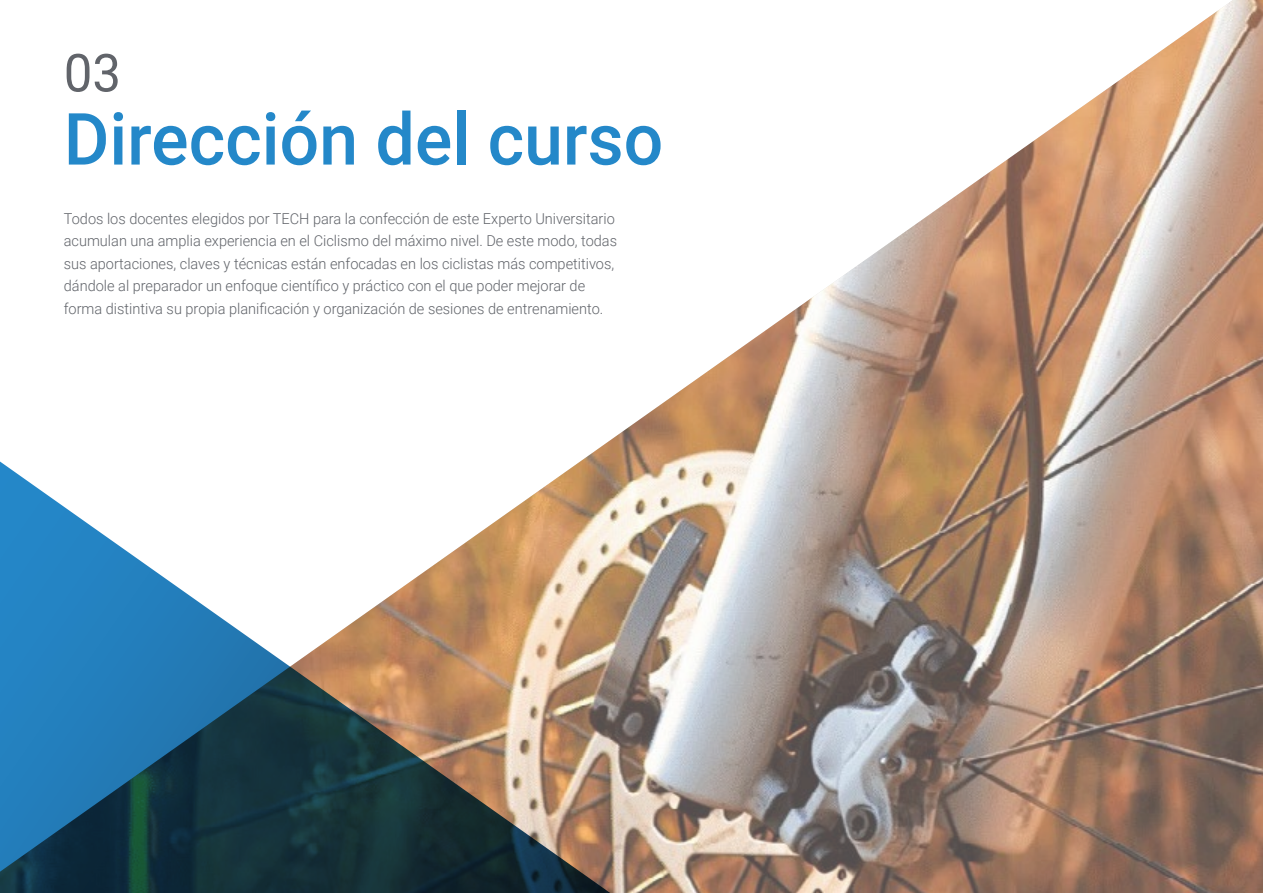
<style>
.page{position:relative;width:1263px;height:893px;background:#fff}
.page>*{position:absolute;margin:0;border:0;box-sizing:border-box;transform-origin:0 0}
.t1{font:500 72px "Roboto";color:#2488c9}
.t2{font:52.5px "Roboto";color:#61646a}
.t3{font:300 15px/22.5px "Roboto";color:#61646a}
</style>
<div class="page">
<img style="left:602px;top:0;width:661px;height:893px">
<svg style="left:0;top:446px;width:640px;height:447px"></svg>
<h2 class="t2" style="left:64px;top:36px;width:59px">03</h2>
<h1 class="t1" style="left:64px;top:89px;width:601px">Dirección del curso</h1>
<p class="t3" style="left:64px;top:207px;width:555px">Todos los docentes elegidos por TECH para la confección de este Experto Universitario acumulan una amplia experiencia en el Ciclismo del máximo nivel. De este modo, todas sus aportaciones, claves y técnicas están enfocadas en los ciclistas más competitivos, dándole al preparador un enfoque científico y práctico con el que poder mejorar de forma distintiva su propia planificación y organización de sesiones de entrenamiento.</p>
</div>
